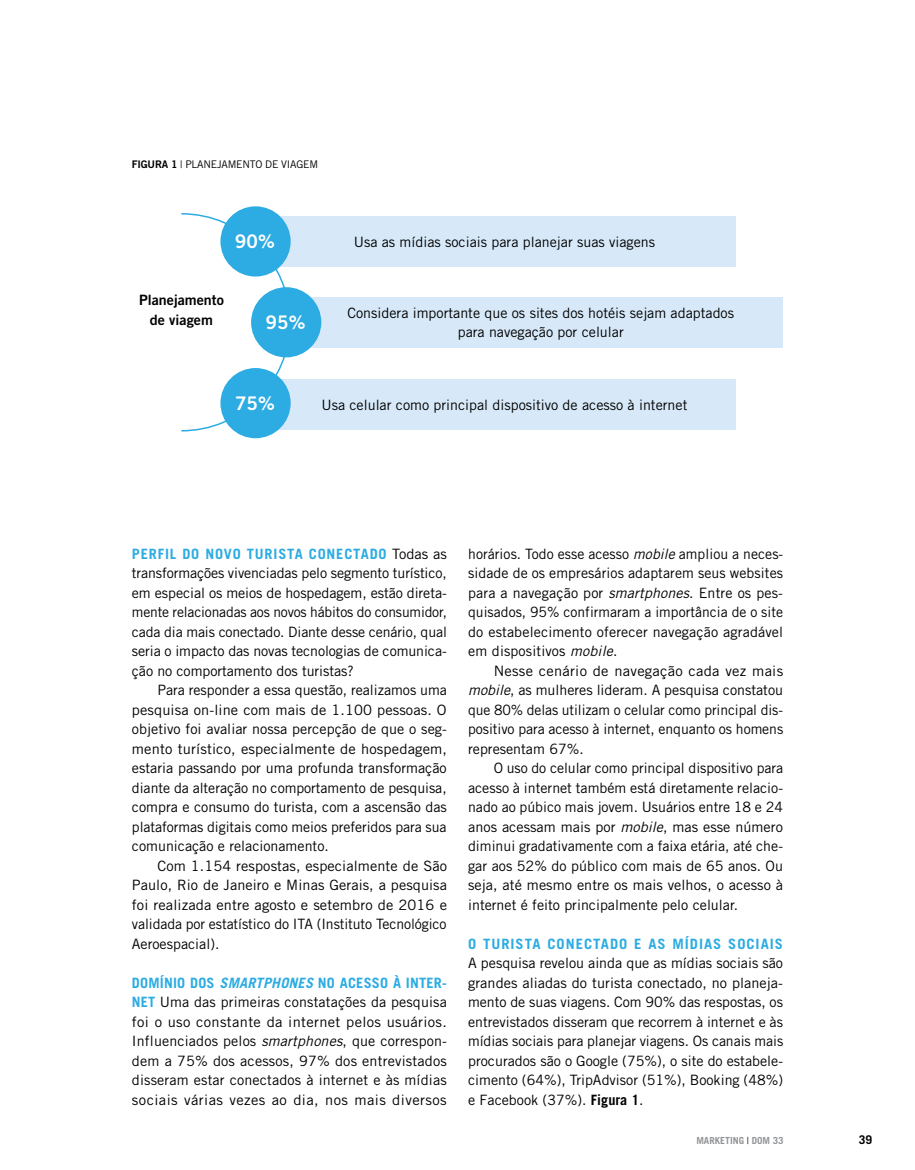
<style>
.page{position:relative;width:915px;height:1170px;background:#fff}
.page>*{position:absolute;margin:0;border:0;box-sizing:border-box;transform-origin:0 0}
.t1{font:18.75px "Trade Gothic LT Std Bd 2";color:#fff}
.t2{font:14.25px/19.5px "Trade Gothic LT Std";color:#000;text-align:justify}
.t3{font:700 14.25px "Trade Gothic LT Std";letter-spacing:.065em;color:#2cace2}
.t4{font:14.25px/19.5px "Trade Gothic LT Std Bd 2";color:#000;text-align:center}
.t5{font:700 12px "Trade Gothic LT Std";color:#000}
.t6{font:10.5px "Trade Gothic LT Std";letter-spacing:-.02em;color:#000}
.t7{font:700 9.75px "Trade Gothic LT Std";color:#939598}
.s1{font-family:"Trade Gothic LT Std Bd 2"}
.s2{font-weight:700;color:#2cace2}
.s3{font-weight:700;font-style:italic;color:#2cace2}
.s4{font-style:italic}
.s5{font-weight:700}
.s6{font-weight:400;color:#000}
</style>
<div class="page">
<svg style="left:181px;top:212px;width:110px;height:220px"></svg>
<div style="left:273px;top:216px;width:462px;height:51px;background:#d7e9f8"></div>
<div style="left:298px;top:297px;width:484px;height:51px;background:#d7e9f8"></div>
<div style="left:273px;top:379px;width:462px;height:51px;background:#d7e9f8"></div>
<div style="left:220px;top:206px;width:70px;height:70px;background:#2cace2;border-radius:50%"></div>
<div style="left:251px;top:287px;width:70px;height:70px;background:#2cace2;border-radius:50%"></div>
<div style="left:220px;top:368px;width:70px;height:70px;background:#2cace2;border-radius:50%"></div>
<p class="t6" style="left:132px;top:158px;width:188px"><span class="s1">FIGURA 1</span> | PLANEJAMENTO DE VIAGEM</p>
<h1 class="t1" style="left:235px;top:230px;width:41px">90%</h1>
<p class="t4" style="left:139px;top:290px;width:86px">Planejamento de viagem</p>
<h1 class="t1" style="left:266px;top:311px;width:41px">95%</h1>
<p class="t2" style="left:353px;top:231px;width:303px">Usa as mídias sociais para planejar suas viagens</p>
<p class="t2" style="left:347px;top:302px;width:388px;text-align:center">Considera importante que os sites dos hotéis sejam adaptados para navegação por celular</p>
<h1 class="t1" style="left:235px;top:391px;width:41px">75%</h1>
<p class="t2" style="left:321px;top:395px;width:367px">Usa celular como principal dispositivo de acesso à internet</p>
<p class="t2" style="left:132px;top:543px;width:316px"><span class="s2">PERFIL DO NOVO TURISTA CONECTADO</span> Todas as transformações vivenciadas pelo segmento turístico, em especial os meios de hospedagem, estão direta&shy;mente relacionadas aos novos hábitos do consumidor, cada dia mais conectado. Diante desse cenário, qual seria o impacto das novas tecnologias de comunica&shy;ção no comportamento dos turistas?</p>
<p class="t2" style="left:132px;top:680px;width:316px;text-indent:26px">Para responder a essa questão, realizamos uma pesquisa on-line com mais de 1.100 pessoas. O objetivo foi avaliar nossa percepção de que o seg&shy;mento turístico, especialmente de hospedagem, estaria passando por uma profunda transformação diante da alteração no comportamento de pesquisa, compra e consumo do turista, com a ascensão das plataformas digitais como meios preferidos para sua comunicação e relacionamento.</p>
<p class="t2" style="left:132px;top:855px;width:316px;text-indent:26px">Com 1.154 respostas, especialmente de São Paulo, Rio de Janeiro e Minas Gerais, a pesquisa foi realizada entre agosto e setembro de 2016 e validada por estatístico do ITA (Instituto Tecnológico Aeroespacial).</p>
<p class="t2" style="left:132px;top:972px;width:316px"><span class="s2">DOMÍNIO DOS</span> <span class="s3">SMARTPHONES</span> <span class="s2">NO ACESSO À INTER-NET</span> Uma das primeiras constatações da pesquisa foi o uso constante da internet pelos usuários.<br>Influenciados pelos <span class="s4">smartphones</span>, que correspon&shy;dem a 75% dos acessos, 97% dos entrevistados disseram estar conectados à internet e às mídias sociais várias vezes ao dia, nos mais diversos</p>
<p class="t2" style="left:468px;top:543px;width:316px">horários. Todo esse acesso <span class="s4">mobile</span> ampliou a neces&shy;sidade de os empresários adaptarem seus websites para a navegação por <span class="s4">smartphones</span>. Entre os pes&shy;quisados, 95% confirmaram a importância de o site do estabelecimento oferecer navegação agradável em dispositivos <span class="s4">mobile</span>.</p>
<p class="t2" style="left:468px;top:660px;width:316px;text-indent:26px">Nesse cenário de navegação cada vez mais <span class="s4">mobile</span>, as mulheres lideram. A pesquisa constatou que 80% delas utilizam o celular como principal dis&shy;positivo para acesso à internet, enquanto os homens representam 67%.</p>
<p class="t2" style="left:468px;top:758px;width:316px;text-indent:26px">O uso do celular como principal dispositivo para acesso à internet também está diretamente relacio&shy;nado ao púbico mais jovem. Usuários entre 18 e 24 anos acessam mais por <span class="s4">mobile</span>, mas esse número diminui gradativamente com a faixa etária, até che&shy;gar aos 52% do público com mais de 65 anos. Ou seja, até mesmo entre os mais velhos, o acesso à internet é feito principalmente pelo celular.</p>
<p class="t3" style="left:468px;top:934px;width:316px">O TURISTA CONECTADO E AS MÍDIAS SOCIAIS</p>
<p class="t2" style="left:468px;top:953px;width:316px">A pesquisa revelou ainda que as mídias sociais são grandes aliadas do turista conectado, no planeja&shy;mento de suas viagens. Com 90% das respostas, os entrevistados disseram que recorrem à internet e às mídias sociais para planejar viagens. Os canais mais procurados são o Google (75%), o site do estabele&shy;cimento (64%), TripAdvisor (51%), Booking (48%) e Facebook (37%). <span class="s5">Figura 1</span>.</p>
<p class="t7" style="left:696px;top:1134px;width:89px">MARKETING <span class="s6">|</span> DOM 33</p>
<p class="t5" style="left:858px;top:1132px;width:15px">39</p>
</div>
